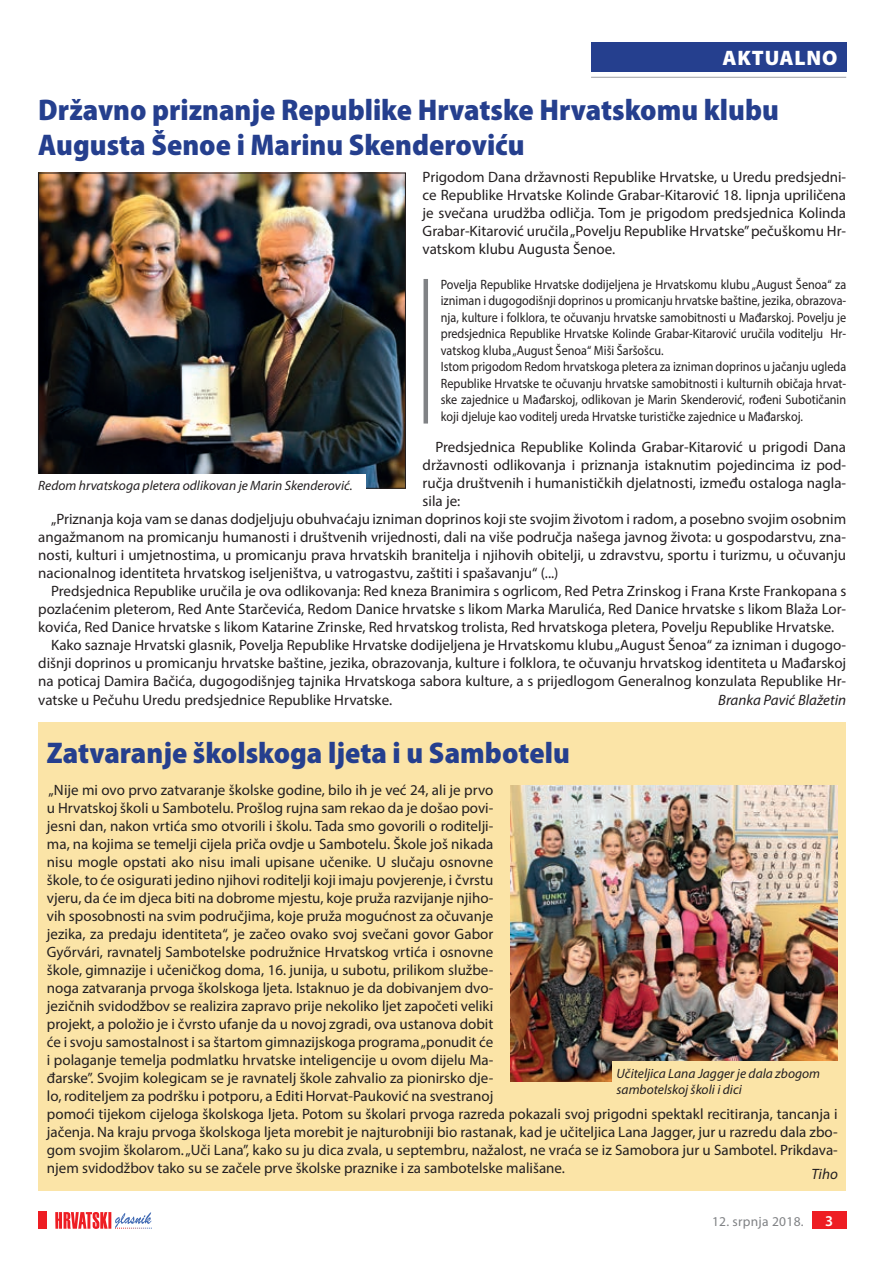
<style>
.page{position:relative;width:893px;height:1263px;background:#fff}
.page>*{position:absolute;margin:0;border:0;box-sizing:border-box;transform-origin:0 0}
.t1{font:900 semi-condensed 30px/34.5px "Myriad Pro";color:#253f8e}
.t2{font:900 21px "Myriad Pro";letter-spacing:.04em;color:#fff}
.t3{font:15px/18px "Myriad Pro";color:#231f20;text-align:justify}
.t4{font:italic 15px "Myriad Pro";color:#231f20}
.t5{font:600 15px "Myriad Pro";color:#fff}
.t6{font:13.5px/16.5px "Myriad Pro";color:#231f20;scale:.9 1}
.t7{font:italic 13.5px/16.5px "Myriad Pro";color:#231f20}
.t8{font:13.5px "Myriad Pro";letter-spacing:.02em;color:#808285}
</style>
<div class="page">
<div style="left:812px;top:1212px;width:34px;height:17px;background:#ee1d23"></div>
<svg style="left:55px;top:1212px;width:97px;height:17px"></svg>
<div style="left:38px;top:1212px;width:9px;height:17px;background:#ee1d23"></div>
<div style="left:591px;top:43px;width:255px;height:29px;background:#253f8e"></div>
<hr style="left:591px;top:77px;width:255px;height:1px;background:#a8a9ad">
<img style="left:40px;top:175px;width:364px;height:311px">
<div style="left:38px;top:722px;width:808px;height:468px;background:#fbe4a7"></div>
<img style="left:510px;top:786px;width:328px;height:295px">
<div style="left:34px;top:475px;width:332px;height:21px;background:#fff"></div>
<div style="left:423px;top:279px;width:5px;height:144px;background:#808285"></div>
<div style="left:612px;top:1061px;width:227px;height:39px;background:#fbe4a7"></div>
<h2 class="t2" style="left:722px;top:44px;width:117px">AKTUALNO</h2>
<h1 class="t1" style="left:38px;top:92px;width:742px">Državno priznanje Republike Hrvatske Hrvatskomu klubu<br>Augusta Šenoe i Marinu Skenderoviću</h1>
<p class="t3" style="left:423px;top:168px;width:425px">Prigodom Dana državnosti Republike Hrvatske, u Uredu predsjedni&shy;ce Republike Hrvatske Kolinde Grabar-Kitarović 18. lipnja upriličena je svečana urudžba odličja. Tom je prigodom predsjednica Kolinda Grabar-Kitarović uručila „Povelju Republike Hrvatske” pečuškomu Hr&shy;vatskom klubu Augusta Šenoe.</p>
<p class="t6" style="left:441px;top:276px;width:452px">Povelja Republike Hrvatske dodijeljena je Hrvatskomu klubu „August Šenoa“ za izniman i dugogodišnji doprinos u promicanju hrvatske baštine, jezika, obrazova&shy;nja, kulture i folklora, te očuvanju hrvatske samobitnosti u Mađarskoj. Povelju je predsjednica Republike Hrvatske Kolinde Grabar-Kitarović uručila voditelju Hr&shy;vatskog kluba „August Šenoa“ Miši Šaršošcu.<br>Istom prigodom Redom hrvatskoga pletera za izniman doprinos u jačanju ugleda Republike Hrvatske te očuvanju hrvatske samobitnosti i kulturnih običaja hrvat&shy;ske zajednice u Mađarskoj, odlikovan je Marin Skenderović, rođeni Subotičanin koji djeluje kao voditelj ureda Hrvatske turističke zajednice u Mađarskoj.</p>
<p class="t3" style="left:435px;top:438px;width:412px">Predsjednica Republike Kolinda Grabar-Kitarović u prigodi Dana</p>
<p class="t3" style="left:423px;top:456px;width:425px">državnosti odlikovanja i priznanja istaknutim pojedincima iz pod-</p>
<p class="t3" style="left:423px;top:474px;width:425px">ručja društvenih i humanističkih djelatnosti, između ostaloga nagla-</p>
<p class="t3" style="left:423px;top:492px;width:39px">sila je:</p>
<p class="t3" style="left:51px;top:510px;width:797px">„Priznanja koja vam se danas dodjeljuju obuhvaćaju izniman doprinos koji ste svojim životom i radom, a posebno svojim osobnim</p>
<p class="t3" style="left:38px;top:528px;width:809px">angažmanom na promicanju humanosti i društvenih vrijednosti, dali na više područja našega javnog života: u gospodarstvu, zna-</p>
<p class="t3" style="left:38px;top:546px;width:809px">nosti, kulturi i umjetnostima, u promicanju prava hrvatskih branitelja i njihovih obitelji, u zdravstvu, sportu i turizmu, u očuvanju</p>
<p class="t3" style="left:38px;top:564px;width:522px">nacionalnog identiteta hrvatskog iseljeništva, u vatrogastvu, zaštiti i spašavanju“ (...)</p>
<p class="t3" style="left:51px;top:582px;width:797px">Predsjednica Republike uručila je ova odlikovanja: Red kneza Branimira s ogrlicom, Red Petra Zrinskog i Frana Krste Frankopana s</p>
<p class="t3" style="left:38px;top:600px;width:809px">pozlaćenim pleterom, Red Ante Starčevića, Redom Danice hrvatske s likom Marka Marulića, Red Danice hrvatske s likom Blaža Lor-</p>
<p class="t3" style="left:38px;top:618px;width:797px">kovića, Red Danice hrvatske s likom Katarine Zrinske, Red hrvatskog trolista, Red hrvatskoga pletera, Povelju Republike Hrvatske.</p>
<p class="t3" style="left:51px;top:636px;width:797px">Kako saznaje Hrvatski glasnik, Povelja Republike Hrvatske dodijeljena je Hrvatskomu klubu „August Šenoa“ za izniman i dugogo-</p>
<p class="t3" style="left:38px;top:654px;width:809px">dišnji doprinos u promicanju hrvatske baštine, jezika, obrazovanja, kulture i folklora, te očuvanju hrvatskog identiteta u Mađarskoj</p>
<p class="t3" style="left:38px;top:672px;width:809px">na poticaj Damira Bačića, dugogodišnjeg tajnika Hrvatskoga sabora kulture, a s prijedlogom Generalnog konzulata Republike Hr-</p>
<p class="t3" style="left:38px;top:690px;width:355px">vatske u Pečuhu Uredu predsjednice Republike Hrvatske.</p>
<p class="t4" style="left:718px;top:690px;width:129px">Branka Pavić Blažetin</p>
<p class="t7" style="left:38px;top:477px;width:316px">Redom hrvatskoga pletera odlikovan je Marin Skenderović.</p>
<h1 class="t1" style="left:47px;top:735px;width:525px">Zatvaranje školskoga ljeta i u Sambotelu</h1>
<p class="t3" style="left:47px;top:780px;width:792px;text-align:left">„Nije mi ovo prvo zatvaranje školske godine, bilo ih je već 24, ali je prvo<br>u Hrvatskoj školi u Sambotelu. Prošlog rujna sam rekao da je došao povi-<br>jesni dan, nakon vrtića smo otvorili i školu. Tada smo govorili o roditelji-<br>ma, na kojima se temelji cijela priča ovdje u Sambotelu. Škole još nikada<br>nisu mogle opstati ako nisu imali upisane učenike. U slučaju osnovne<br>škole, to će osigurati jedino njihovi roditelji koji imaju povjerenje, i čvrstu<br>vjeru, da će im djeca biti na dobrome mjestu, koje pruža razvijanje njiho-<br>vih sposobnosti na svim područjima, koje pruža mogućnost za očuvanje<br>jezika, za predaju identiteta“, je začeo ovako svoj svečani govor Gabor<br>Győrvári, ravnatelj Sambotelske podružnice Hrvatskog vrtića i osnovne<br>škole, gimnazije i učeničkog doma, 16. junija, u subotu, prilikom službe-<br>noga zatvaranja prvoga školskoga ljeta. Istaknuo je da dobivanjem dvo-<br>jezičnih svidodžbov se realizira zapravo prije nekoliko ljet započeti veliki<br>projekt, a položio je i čvrsto ufanje da u novoj zgradi, ova ustanova dobit<br>će i svoju samostalnost i sa štartom gimnazijskoga programa „ponudit će<br>i polaganje temelja podmlatku hrvatske inteligencije u ovom dijelu Ma-<br>đarske”. Svojim kolegicam se je ravnatelj škole zahvalio za pionirsko dje-<br>lo, roditeljem za podršku i potporu, a Editi Horvat-Pauković na svestranoj<br>pomoći tijekom cijeloga školskoga ljeta. Potom su školari prvoga razreda pokazali svoj prigodni spektakl recitiranja, tancanja i jačenja. Na kraju prvoga školskoga ljeta morebit je najturobniji bio rastanak, kad je učiteljica Lana Jagger, jur u razredu dala zbo&shy;gom svojim školarom. „Uči Lana”, kako su ju dica zvala, u septembru, nažalost, ne vraća se iz Samobora jur u Sambotel. Prikdava&shy;njem svidodžbov tako su se začele prve školske praznike i za sambotelske mališane.</p>
<p class="t7" style="left:617px;top:1065px;width:205px">Učiteljica Lana Jagger je dala zbogom sambotelskoj školi i dici</p>
<p class="t4" style="left:811px;top:1164px;width:28px">Tiho</p>
<p class="t8" style="left:712px;top:1213px;width:93px">12. srpnja 2018.</p>
<p class="t5" style="left:825px;top:1211px;width:10px">3</p>
</div>
